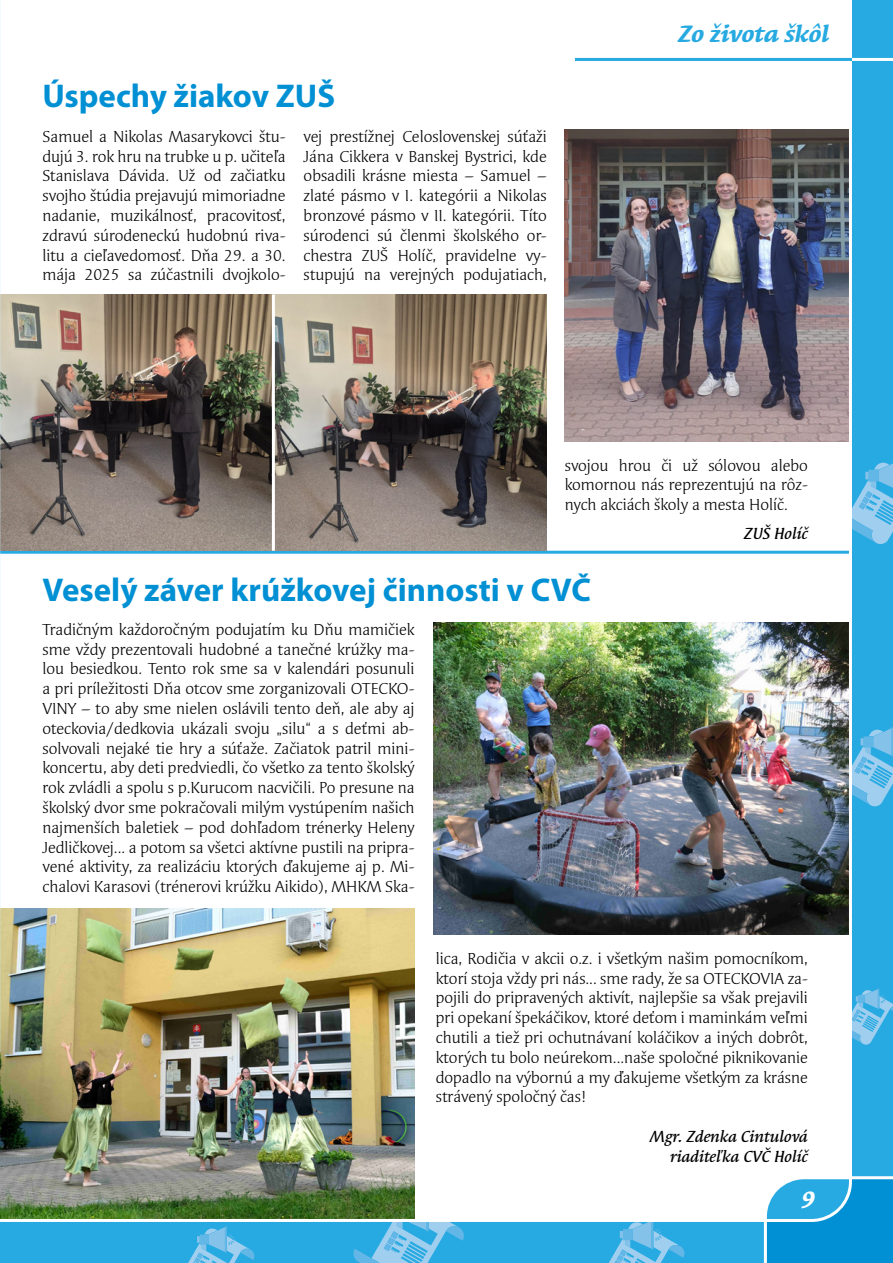
<style>
.page{position:relative;width:893px;height:1263px;background:#27aae1}
.page>*{position:absolute;margin:0;border:0;box-sizing:border-box;transform-origin:0 0}
.t1{font:700 33px "Myriad Pro";color:#0090d3}
.t2{font:italic 700 24px "Syndor Itc TOT";color:#27aae1}
.t3{font:italic 700 24px "Syndor Itc TOT";color:#fff}
.t4{font:16.5px/19.8px "Syndor Itc TOT";color:#000;text-align:justify}
.t5{font:italic 500 16.5px/19.8px "Syndor Itc TOT";color:#000;text-align:right}
</style>
<div class="page">
<svg style="left:182px;top:1226px;width:72px;height:37px;background:#50b5e5"></svg>
<svg style="left:353px;top:1222px;width:111px;height:41px;background:#55b7e6"></svg>
<svg style="left:603px;top:1222px;width:81px;height:41px;background:#54b6e5"></svg>
<svg style="left:852px;top:988px;width:41px;height:57px;background:#5bb9e6"></svg>
<svg style="left:852px;top:727px;width:41px;height:79px;background:#68bce8"></svg>
<svg style="left:852px;top:461px;width:41px;height:83px;background:#66bce7"></svg>
<img style="left:0;top:0;width:852px;height:1222px">
<svg style="left:764px;top:1176px;width:129px;height:87px;background:#26a2db"></svg>
<hr style="left:575px;top:58px;width:277px;height:3px;background:#27aae1">
<hr style="left:852px;top:58px;width:41px;height:3px;background:#fff">
<h1 class="t1" style="left:43px;top:77px;width:294px">Úspechy žiakov ZUŠ</h1>
<p class="t4" style="left:43px;top:127px;width:245px">Samuel a Nikolas Masarykovci štu&shy;dujú 3. rok hru na trubke u p. učiteľa Stanislava Dávida. Už od začiatku svojho štúdia prejavujú mimoriadne nadanie, muzikálnosť, pracovitosť, zdravú súrodeneckú hudobnú riva&shy;litu a cieľavedomosť. Dňa 29. a 30. mája 2025 sa zúčastnili dvojkolo-</p>
<p class="t4" style="left:304px;top:127px;width:245px">vej prestížnej Celoslovenskej súťaži Jána Cikkera v Banskej Bystrici, kde obsadili krásne miesta – Samuel – zlaté pásmo v I. kategórii a Nikolas bronzové pásmo v II. kategórii. Títo súrodenci sú členmi školského or&shy;chestra ZUŠ Holíč, pravidelne vy&shy;stupujú na verejných podujatiach,</p>
<h2 class="t2" style="left:678px;top:18px;width:152px">Zo života škôl</h2>
<p class="t4" style="left:565px;top:455px;width:245px">svojou hrou či už sólovou alebo komornou nás reprezentujú na rôz&shy;nych akciách školy a mesta Holíč.</p>
<p class="t5" style="left:744px;top:523px;width:65px">ZUŠ Holíč</p>
<h1 class="t1" style="left:43px;top:571px;width:550px">Veselý záver krúžkovej činnosti v CVČ</h1>
<p class="t4" style="left:43px;top:619px;width:374px">Tradičným každoročným podujatím ku Dňu mamičiek sme vždy prezentovali hudobné a tanečné krúžky ma&shy;lou besiedkou. Tento rok sme sa v kalendári posunuli a pri príležitosti Dňa otcov sme zorganizovali OTECKO-VINY – to aby sme nielen oslávili tento deň, ale aby aj oteckovia/dedkovia ukázali svoju „silu“ a s deťmi ab&shy;solvovali nejaké tie hry a súťaže. Začiatok patril mini&shy;koncertu, aby deti predviedli, čo všetko za tento školský rok zvládli a spolu s p.Kurucom nacvičili. Po presune na školský dvor sme pokračovali milým vystúpením našich najmenších baletiek – pod dohľadom trénerky Heleny Jedličkovej... a potom sa všetci aktívne pustili na pripra&shy;vené aktivity, za realizáciu ktorých ďakujeme aj p. Mi&shy;chalovi Karasovi (trénerovi krúžku Aikido), MHKM Ska-</p>
<p class="t4" style="left:436px;top:948px;width:374px">lica, Rodičia v akcii o.z. i všetkým našim pomocníkom, ktorí stoja vždy pri nás... sme rady, že sa OTECKOVIA za&shy;pojili do pripravených aktivít, najlepšie sa však prejavili pri opekaní špekáčikov, ktoré deťom i maminkám veľmi chutili a tiež pri ochutnávaní koláčikov a iných dobrôt, ktorých tu bolo neúrekom...naše spoločné piknikovanie dopadlo na výbornú a my ďakujeme všetkým za krásne strávený spoločný čas!</p>
<p class="t5" style="left:649px;top:1126px;width:160px">Mgr. Zdenka Cintulová riaditeľka CVČ Holíč</p>
<h2 class="t3" style="left:801px;top:1184px;width:15px">9</h2>
</div>
